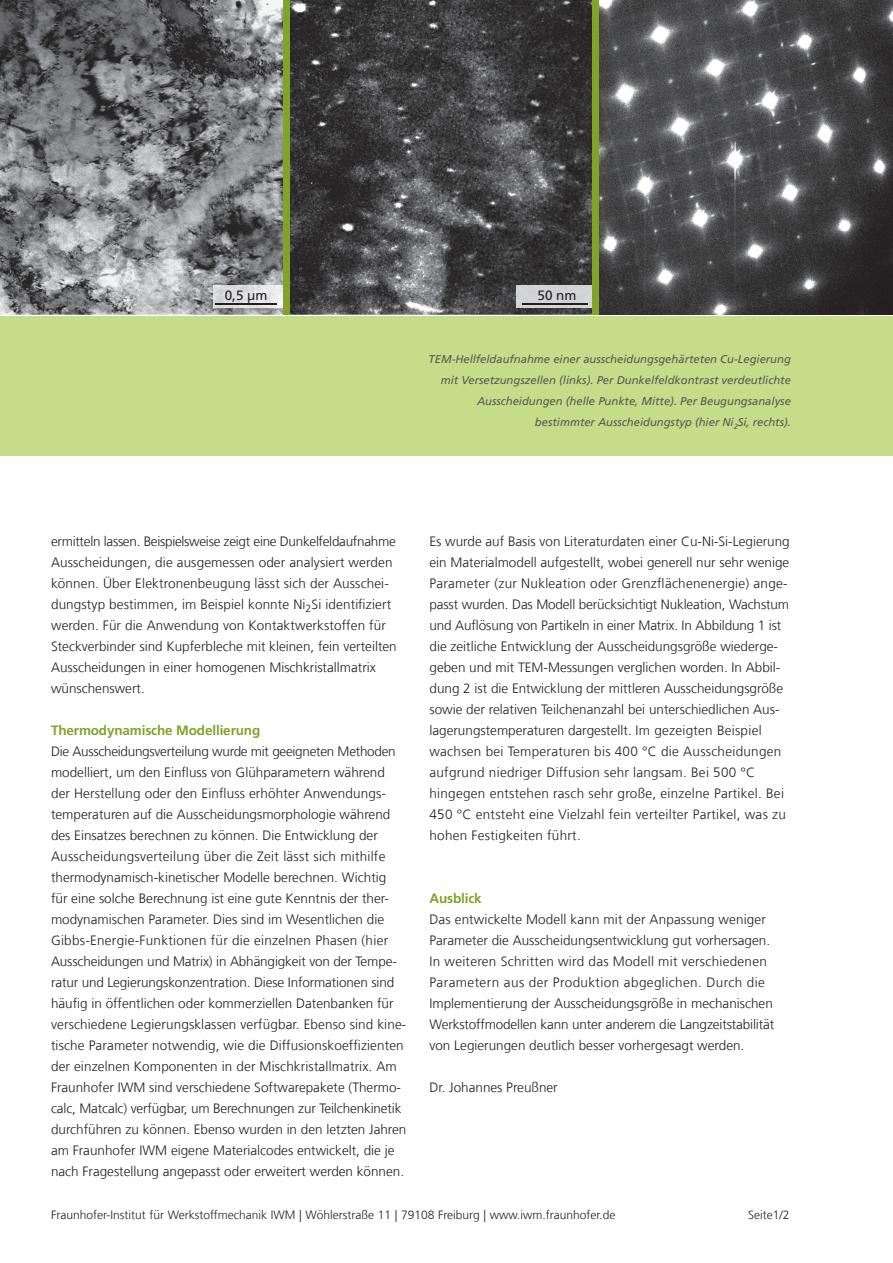
<style>
.page{position:relative;width:893px;height:1263px;background:#fff}
.page>*{position:absolute;margin:0;border:0;box-sizing:border-box;transform-origin:0 0}
.t1{font:300 13.5px/21px "Frutiger LT Com";color:#231f20}
.t2{font:700 13.5px "Frutiger LT Com";letter-spacing:-.01em;color:#81a32a}
.t3{font:13.5px "Frutiger LT Com";color:#231f20}
.t4{font:300 12px "Frutiger LT Com";color:#231f20}
.t5{font:italic 11.25px/21px "Frutiger LT Com";color:#57585a;text-align:right}
</style>
<div class="page">
<div style="left:0;top:0;width:893px;height:456px;background:#c5dd88"></div>
<img style="left:598px;top:0;width:295px;height:315px">
<svg style="left:290px;top:0;width:302px;height:315px;background:#444445"></svg>
<div style="left:517px;top:285px;width:75px;height:23px;background:#d2d3d5"></div>
<hr style="left:522px;top:303px;width:66px;height:2px;background:#231f20">
<svg style="left:0;top:0;width:284px;height:315px;background:#7a7b7d"></svg>
<img style="left:213px;top:285px;width:71px;height:23px">
<hr style="left:215px;top:303px;width:62px;height:2px;background:#231f20">
<div style="left:284px;top:0;width:6px;height:315px;background:#81a32a"></div>
<div style="left:592px;top:0;width:6px;height:315px;background:#81a32a"></div>
<p class="t3" style="left:225px;top:287px;width:44px">0,5 μm</p>
<p class="t3" style="left:537px;top:287px;width:41px">50 nm</p>
<p class="t5" style="left:428px;top:348px;width:364px">TEM-Hellfeldaufnahme einer ausscheidungsgehärteten Cu-Legierung mit Versetzungszellen (links). Per Dunkelfeldkontrast verdeutlichte Ausscheidungen (helle Punkte, Mitte). Per Beugungsanalyse bestimmter Ausscheidungstyp (hier Ni<sub>2</sub>Si, rechts).</p>
<p class="t1" style="left:51px;top:531px;width:347px">ermitteln lassen. Beispielsweise zeigt eine Dunkelfeldaufnahme Ausscheidungen, die ausgemessen oder analysiert werden können. Über Elektronenbeugung lässt sich der Ausschei&shy;dungstyp bestimmen, im Beispiel konnte Ni<sub>2</sub>Si identifiziert werden. Für die Anwendung von Kontaktwerkstoffen für Steckverbinder sind Kupferbleche mit kleinen, fein verteilten Ausscheidungen in einer homogenen Mischkristallmatrix wünschenswert.</p>
<p class="t2" style="left:51px;top:722px;width:211px">Thermodynamische Modellierung</p>
<p class="t1" style="left:51px;top:741px;width:357px">Die Ausscheidungsverteilung wurde mit geeigneten Methoden modelliert, um den Einfluss von Glühparametern während der Herstellung oder den Einfluss erhöhter Anwendungs&shy;temperaturen auf die Ausscheidungsmorphologie während des Einsatzes berechnen zu können. Die Entwicklung der Ausscheidungsverteilung über die Zeit lässt sich mithilfe thermodynamisch-kinetischer Modelle berechnen. Wichtig<br>für eine solche Berechnung ist eine gute Kenntnis der ther&shy;modynamischen Parameter. Dies sind im Wesentlichen die Gibbs-Energie-Funktionen für die einzelnen Phasen (hier Ausscheidungen und Matrix) in Abhängigkeit von der Tempe&shy;ratur und Legierungskonzentration. Diese Informationen sind häufig in öffentlichen oder kommerziellen Datenbanken für verschiedene Legierungsklassen verfügbar. Ebenso sind kine&shy;tische Parameter notwendig, wie die Diffusionskoeffizienten der einzelnen Komponenten in der Mischkristallmatrix. Am Fraunhofer IWM sind verschiedene Softwarepakete (Thermo&shy;calc, Matcalc) verfügbar, um Berechnungen zur Teilchenkinetik durchführen zu können. Ebenso wurden in den letzten Jahren am Fraunhofer IWM eigene Materialcodes entwickelt, die je nach Fragestellung angepasst oder erweitert werden können.</p>
<p class="t1" style="left:429px;top:531px;width:362px">Es wurde auf Basis von Literaturdaten einer Cu-Ni-Si-Legierung ein Materialmodell aufgestellt, wobei generell nur sehr wenige Parameter (zur Nukleation oder Grenzflächenenergie) ange&shy;passt wurden. Das Modell berücksichtigt Nukleation, Wachstum und Auflösung von Partikeln in einer Matrix. In Abbildung 1 ist die zeitliche Entwicklung der Ausscheidungsgröße wiederge&shy;geben und mit TEM-Messungen verglichen worden. In Abbil&shy;dung 2 ist die Entwicklung der mittleren Ausscheidungsgröße sowie der relativen Teilchenanzahl bei unterschiedlichen Aus&shy;lagerungstemperaturen dargestellt. Im gezeigten Beispiel wachsen bei Temperaturen bis 400 °C die Ausscheidungen aufgrund niedriger Diffusion sehr langsam. Bei 500 °C hingegen entstehen rasch sehr große, einzelne Partikel. Bei 450 °C entsteht eine Vielzahl fein verteilter Partikel, was zu hohen Festigkeiten führt.</p>
<p class="t2" style="left:429px;top:891px;width:54px">Ausblick</p>
<p class="t1" style="left:429px;top:909px;width:346px">Das entwickelte Modell kann mit der Anpassung weniger Parameter die Ausscheidungsentwicklung gut vorhersagen.<br>In weiteren Schritten wird das Modell mit verschiedenen Parametern aus der Produktion abgeglichen. Durch die Implementierung der Ausscheidungsgröße in mechanischen Werkstoffmodellen kann unter anderem die Langzeitstabilität von Legierungen deutlich besser vorhergesagt werden.</p>
<p class="t1" style="left:429px;top:1077px;width:130px">Dr. Johannes Preußner</p>
<p class="t4" style="left:51px;top:1208px;width:566px">Fraunhofer-Institut für Werkstoffmechanik IWM | Wöhlerstraße 11 | 79108 Freiburg | www.iwm.fraunhofer.de</p>
<p class="t4" style="left:748px;top:1208px;width:43px">Seite1/2</p>
</div>
